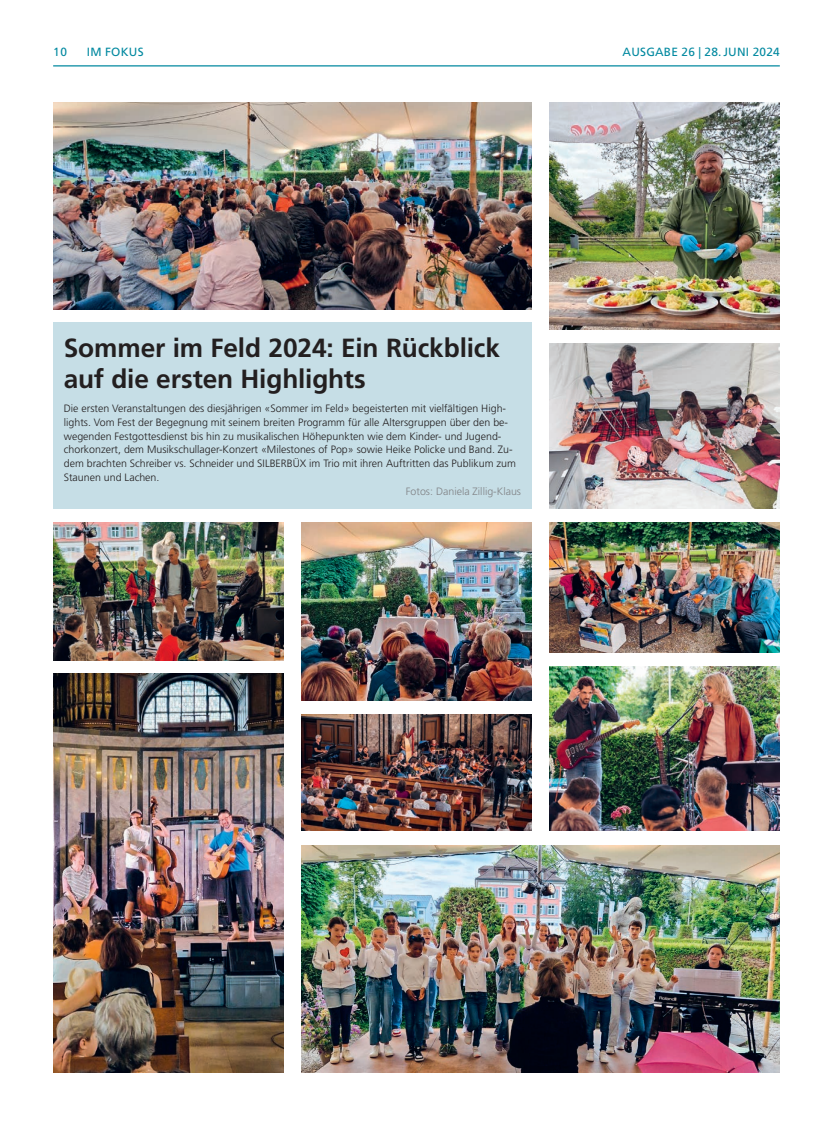
<style>
.page{position:relative;width:833px;height:1134px;background:#fff}
.page>*{position:absolute;margin:0;border:0;box-sizing:border-box;transform-origin:0 0}
.t1{font:700 26.25px/31.2px "Frutiger LT Std";letter-spacing:-.005em;color:#231f20}
.t2{font:11.88px "Frutiger LT Std";letter-spacing:.02em;color:#0289a0}
.t3{font:300 10.62px/13.8px "Frutiger LT Std";color:#231f20}
.t4{font:300 10.62px "Frutiger LT Std";color:#808285}
</style>
<div class="page">
<hr style="left:53px;top:65px;width:727px;height:1px;background:#0289a0">
<img style="left:53px;top:673px;width:230px;height:399px">
<img style="left:53px;top:522px;width:230px;height:138px">
<img style="left:549px;top:666px;width:231px;height:164px">
<img style="left:549px;top:343px;width:231px;height:165px">
<img style="left:53px;top:103px;width:478px;height:206px">
<img style="left:301px;top:714px;width:230px;height:116px">
<img style="left:301px;top:522px;width:230px;height:179px">
<img style="left:301px;top:845px;width:479px;height:227px">
<img style="left:549px;top:103px;width:231px;height:226px">
<img style="left:549px;top:522px;width:231px;height:131px">
<div style="left:53px;top:322px;width:478px;height:186px;background:#c6dee6"></div>
<p class="t2" style="left:53px;top:45px;width:15px">10</p>
<p class="t2" style="left:87px;top:45px;width:58px">IM FOKUS</p>
<p class="t2" style="left:622px;top:45px;width:18px">AUSGABE</p>
<p class="t2" style="left:681px;top:45px;width:55px">26 | 28.JUNI</p>
<p class="t2" style="left:752px;top:45px;width:29px">2024</p>
<h1 class="t1" style="left:64px;top:332px;width:438px">Sommer im Feld 2024: Ein Rückblick auf die ersten Highlights</h1>
<p class="t3" style="left:64px;top:402px;width:454px">Die ersten Veranstaltungen des diesjährigen «Sommer im Feld» begeisterten mit vielfältigen High&shy;lights. Vom Fest der Begegnung mit seinem breiten Programm für alle Altersgruppen über den be&shy;wegenden Festgottesdienst bis hin zu musikalischen Höhepunkten wie dem Kinder- und Jugend&shy;chorkonzert, dem Musikschullager-Konzert «Milestones of Pop» sowie Heike Policke und Band. Zu&shy;dem brachten Schreiber vs. Schneider und SILBERBÜX im Trio mit ihren Auftritten das Publikum zum Staunen und Lachen.</p>
<p class="t4" style="left:406px;top:485px;width:117px">Fotos: Daniela Zillig-Klaus</p>
</div>
